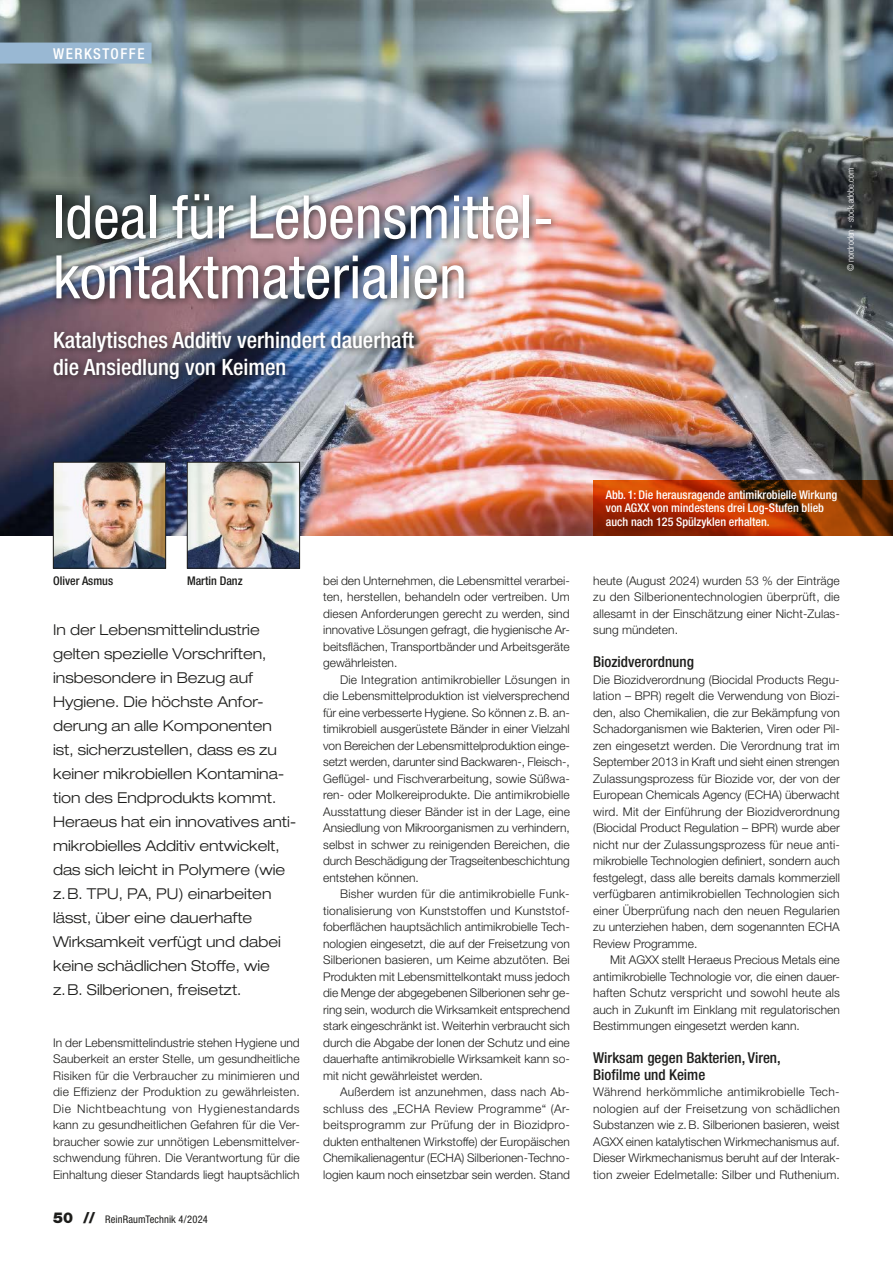
<style>
.page{position:relative;width:893px;height:1263px;background:#fff}
.page>*{position:absolute;margin:0;border:0;box-sizing:border-box;transform-origin:0 0}
.t1{font:condensed 60px/60px "Helvetica Neue LT Std";color:#fff}
.t2{font:500 condensed 22.5px/27px "Helvetica Neue LT Std";color:#fff}
.t3{font:300 expanded 15px/24px "Helvetica Neue LT Std";color:#1d1d1b}
.t4{font:500 condensed 15px/16.5px "Helvetica Neue LT Std";color:#1d1d1b}
.t5{font:500 condensed 15px "Helvetica Neue LT Std";letter-spacing:.1em;color:#fff}
.t6{font:300 12px/16.5px "Helvetica Neue LT Std";color:#1d1d1b;text-align:justify}
.t7{font:500 condensed 12px/13.5px "Helvetica Neue LT Std";color:#fff}
.t8{font:500 condensed 12px "Helvetica Neue LT Std";color:#1d1d1b}
.t9{font:condensed 10.5px "Helvetica Neue LT Std";letter-spacing:.01em;color:#1d1d1b}
.t10{font:300 condensed 9px "Helvetica Neue LT Std";color:#fff}
.s1{font-weight:900;font-stretch:normal;font-size:15px}
</style>
<div class="page">
<img style="left:0;top:0;width:893px;height:535px">
<div style="left:48px;top:189px;width:511px;height:198px;background:#1d1d1b;opacity:.75"></div>
<img style="left:55px;top:464px;width:109px;height:102px">
<div style="left:53px;top:462px;width:113px;height:106px;border:1px solid #1d1d1b"></div>
<img style="left:189px;top:464px;width:109px;height:102px">
<div style="left:187px;top:462px;width:113px;height:106px;border:1px solid #1d1d1b"></div>
<svg style="left:593px;top:480px;width:300px;height:55px;background:#9a3002"></svg>
<div style="left:0;top:43px;width:152px;height:21px;background:#99b8d3"></div>
<p class="t5" style="left:53px;top:44px;width:93px">Werkstoffe</p>
<h1 class="t1" style="left:53px;top:187px;width:502px">Ideal für Lebensmittel&shy;kontaktmaterialien</h1>
<h2 class="t2" style="left:53px;top:326px;width:363px">Katalytisches Additiv verhindert dauerhaft die Ansiedlung von Keimen</h2>
<p class="t10" style="left:845px;top:271px;width:105px;rotate:-90deg">© nordroden - stock.adobe.com</p>
<p class="t8" style="left:53px;top:573px;width:61px">Oliver Asmus</p>
<p class="t8" style="left:187px;top:573px;width:57px">Martin Danz</p>
<p class="t3" style="left:53px;top:617px;width:245px">In der Lebensmittelindustrie gelten spezielle Vorschriften, insbesondere in Bezug auf<br>Hygiene. Die höchste Anfor&shy;derung an alle Komponenten<br>ist, sicherzustellen, dass es zu keiner mikrobiellen Kontamina&shy;tion des Endprodukts kommt.<br>Heraeus hat ein innovatives anti&shy;mikrobielles Additiv entwickelt, das sich leicht in Polymere (wie z.B. TPU, PA, PU) einarbeiten lässt, über eine dauerhafte<br>Wirksamkeit verfügt und dabei keine schädlichen Stoffe, wie z.B. Silberionen, freisetzt.</p>
<p class="t6" style="left:53px;top:1034px;width:248px">In der Lebensmittelindustrie stehen Hygiene und Sauberkeit an erster Stelle, um gesundheitliche Risiken für die Verbraucher zu minimieren und die Effizienz der Produktion zu gewährleisten.<br>Die Nichtbeachtung von Hygienestandards kann zu gesundheitlichen Gefahren für die Ver&shy;braucher sowie zur unnötigen Lebensmittelver&shy;schwendung führen. Die Verantwortung für die Einhaltung dieser Standards liegt hauptsächlich</p>
<p class="t9" style="left:53px;top:1213px;width:156px"><span class="s1">50 //</span> ReinRaumTechnik 4/2024</p>
<p class="t6" style="left:323px;top:572px;width:248px">bei den Unternehmen, die Lebensmittel verarbei&shy;ten, herstellen, behandeln oder vertreiben. Um diesen Anforderungen gerecht zu werden, sind innovative Lösungen gefragt, die hygienische Ar&shy;beitsflächen, Transportbänder und Arbeitsgeräte gewährleisten.</p>
<p class="t6" style="left:323px;top:671px;width:248px;text-indent:17px">Die Integration antimikrobieller Lösungen in die Lebensmittelproduktion ist vielversprechend für eine verbesserte Hygiene. So können z.B. an&shy;timikrobiell ausgerüstete Bänder in einer Vielzahl von Bereichen der Lebensmittelproduktion einge&shy;setzt werden, darunter sind Backwaren-, Fleisch-, Geflügel- und Fischverarbeitung, sowie Süßwa&shy;ren- oder Molkereiprodukte. Die antimikrobielle Ausstattung dieser Bänder ist in der Lage, eine Ansiedlung von Mikroorganismen zu verhindern, selbst in schwer zu reinigenden Bereichen, die durch Beschädigung der Tragseitenbeschichtung entstehen können.</p>
<p class="t6" style="left:323px;top:886px;width:248px;text-indent:17px">Bisher wurden für die antimikrobielle Funk&shy;tionalisierung von Kunststoffen und Kunststof&shy;foberflächen hauptsächlich antimikrobielle Tech&shy;nologien eingesetzt, die auf der Freisetzung von Silberionen basieren, um Keime abzutöten. Bei Produkten mit Lebensmittelkontakt muss jedoch die Menge der abgegebenen Silberionen sehr ge&shy;ring sein, wodurch die Wirksamkeit entsprechend stark eingeschränkt ist. Weiterhin verbraucht sich durch die Abgabe der Ionen der Schutz und eine dauerhafte antimikrobielle Wirksamkeit kann so&shy;mit nicht gewährleistet werden.</p>
<p class="t6" style="left:323px;top:1084px;width:248px;text-indent:17px">Außerdem ist anzunehmen, dass nach Ab&shy;schluss des „ECHA Review Programme“ (Ar&shy;beitsprogramm zur Prüfung der in Biozidpro&shy;dukten enthaltenen Wirkstoffe) der Europäischen Chemikalienagentur (ECHA) Silberionen-Techno&shy;logien kaum noch einsetzbar sein werden. Stand</p>
<p class="t7" style="left:606px;top:487px;width:233px">Abb. 1: Die herausragende antimikrobielle Wirkung von AGXX von mindestens drei Log-Stufen blieb auch nach 125 Spülzyklen erhalten.</p>
<p class="t6" style="left:593px;top:572px;width:248px">heute (August 2024) wurden 53 % der Einträge zu den Silberionentechnologien überprüft, die allesamt in der Einschätzung einer Nicht-Zulas&shy;sung mündeten.</p>
<p class="t4" style="left:593px;top:654px;width:102px">Biozidverordnung</p>
<p class="t6" style="left:593px;top:671px;width:248px">Die Biozidverordnung (Biocidal Products Regu&shy;lation – BPR) regelt die Verwendung von Biozi&shy;den, also Chemikalien, die zur Bekämpfung von Schadorganismen wie Bakterien, Viren oder Pil&shy;zen eingesetzt werden. Die Verordnung trat im September 2013 in Kraft und sieht einen strengen Zulassungsprozess für Biozide vor, der von der European Chemicals Agency (ECHA) überwacht wird. Mit der Einführung der Biozidverordnung (Biocidal Product Regulation – BPR) wurde aber nicht nur der Zulassungsprozess für neue anti&shy;mikrobielle Technologien definiert, sondern auch festgelegt, dass alle bereits damals kommerziell verfügbaren antimikrobiellen Technologien sich einer Überprüfung nach den neuen Regularien zu unterziehen haben, dem sogenannten ECHA Review Programme.</p>
<p class="t6" style="left:593px;top:952px;width:248px;text-indent:17px">Mit AGXX stellt Heraeus Precious Metals eine antimikrobielle Technologie vor, die einen dauer&shy;haften Schutz verspricht und sowohl heute als auch in Zukunft im Einklang mit regulatorischen Bestimmungen eingesetzt werden kann.</p>
<p class="t4" style="left:593px;top:1050px;width:189px">Wirksam gegen Bakterien, Viren,<br>Biofilme und Keime</p>
<p class="t6" style="left:593px;top:1084px;width:248px">Während herkömmliche antimikrobielle Tech&shy;nologien auf der Freisetzung von schädlichen Substanzen wie z.B. Silberionen basieren, weist AGXX einen katalytischen Wirkmechanismus auf.<br>Dieser Wirkmechanismus beruht auf der Interak&shy;tion zweier Edelmetalle: Silber und Ruthenium.</p>
</div>
